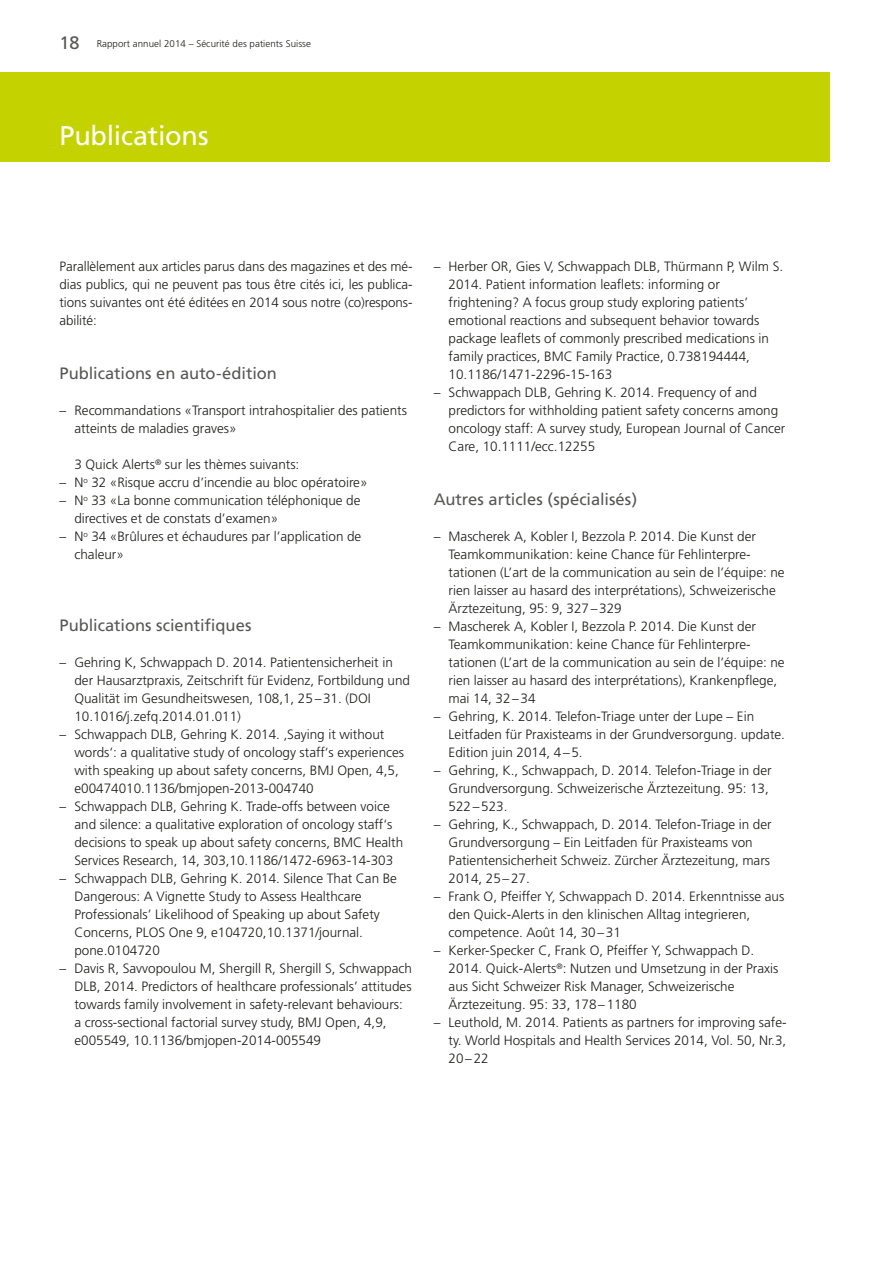
<style>
.page{position:relative;width:893px;height:1263px;background:#fff}
.page>*{position:absolute;margin:0;border:0;box-sizing:border-box;transform-origin:0 0}
.t1{font:27px "Frutiger";letter-spacing:-.01em;color:#fff}
.t2{font:16.5px "Frutiger";color:#575756}
.t3{font:300 13.5px/18px "Frutiger";color:#1d1d1b}
.t4{font:300 9.75px "Frutiger";letter-spacing:.005em;color:#1d1d1b}
.s1{font-weight:400;font-size:18px;color:#575756}
</style>
<div class="page">
<div style="left:0;top:72px;width:829px;height:90px;background:#c4d200"></div>
<p class="t4" style="left:60px;top:39px;width:253px"><span class="s1">18</span> Rapport annuel 2014 – Sécurité des patients Suisse</p>
<h1 class="t1" style="left:60px;top:120px;width:150px">Publications</h1>
<p class="t3" style="left:60px;top:258px;width:354px;text-align:justify">Parallèlement aux articles parus dans des magazines et des mé&shy;dias publics, qui ne peuvent pas tous être cités ici, les publica&shy;tions suivantes ont été éditées en 2014 sous notre (co)respons&shy;abilité:</p>
<p class="t2" style="left:60px;top:364px;width:219px">Publications en auto-édition</p>
<p class="t3" style="left:74px;top:402px;width:334px;text-indent:-15px">– Recommandations «Transport intrahospitalier des patients atteints de maladies graves»</p>
<p class="t3" style="left:74px;top:456px;width:226px">3 Quick Alerts<sup>®</sup> sur les thèmes suivants:</p>
<p class="t3" style="left:60px;top:474px;width:310px">– N<sup>o</sup> 32 «Risque accru d’incendie au bloc opératoire»</p>
<p class="t3" style="left:74px;top:492px;width:288px;text-indent:-15px">– N<sup>o</sup> 33 «La bonne communication téléphonique de directives et de constats d’examen»</p>
<p class="t3" style="left:74px;top:528px;width:288px;text-indent:-15px">– N<sup>o</sup> 34 «Brûlures et échaudures par l’application de chaleur»</p>
<p class="t2" style="left:60px;top:616px;width:193px">Publications scientifiques</p>
<p class="t3" style="left:74px;top:654px;width:337px;text-indent:-15px">– Gehring K, Schwappach D. 2014. Patientensicherheit in der Hausarztpraxis, Zeitschrift für Evidenz, Fortbildung und Qualität im Gesundheitswesen, 108,1, 25–31. (DOI 10.1016/j.zefq.2014.01.011)</p>
<p class="t3" style="left:74px;top:726px;width:331px;text-indent:-15px">– Schwappach DLB, Gehring K. 2014. ‚Saying it without words‘: a qualitative study of oncology staff‘s experiences with speaking up about safety concerns, BMJ Open, 4,5, e00474010.1136/bmjopen-2013-004740</p>
<p class="t3" style="left:74px;top:798px;width:330px;text-indent:-15px">– Schwappach DLB, Gehring K. Trade-offs between voice and silence: a qualitative exploration of oncology staff‘s decisions to speak up about safety concerns, BMC Health Services Research, 14, 303,10.1186/1472-6963-14-303</p>
<p class="t3" style="left:74px;top:870px;width:324px;text-indent:-15px">– Schwappach DLB, Gehring K. 2014. Silence That Can Be Dangerous: A Vignette Study to Assess Healthcare Professionals’ Likelihood of Speaking up about Safety Concerns, PLOS One 9, e104720,10.1371/journal. pone.0104720</p>
<p class="t3" style="left:74px;top:960px;width:339px;text-indent:-15px">– Davis R, Savvopoulou M, Shergill R, Shergill S, Schwappach DLB, 2014. Predictors of healthcare professionals’ attitudes towards family involvement in safety-relevant behaviours: a cross-sectional factorial survey study, BMJ Open, 4,9, e005549, 10.1136/bmjopen-2014-005549</p>
<p class="t3" style="left:449px;top:258px;width:336px;text-indent:-15px">– Herber OR, Gies V, Schwappach DLB, Thürmann P, Wilm S.<br>2014. Patient information leaflets: informing or frightening? A focus group study exploring patients’ emotional reactions and subsequent behavior towards package leaflets of commonly prescribed medications in family practices, BMC Family Practice, 0.738194444, 10.1186/1471-2296-15-163</p>
<p class="t3" style="left:449px;top:384px;width:338px;text-indent:-15px">– Schwappach DLB, Gehring K. 2014. Frequency of and predictors for withholding patient safety concerns among oncology staff: A survey study, European Journal of Cancer Care, 10.1111/ecc.12255</p>
<p class="t2" style="left:434px;top:490px;width:205px">Autres articles (spécialisés)</p>
<p class="t3" style="left:449px;top:528px;width:338px;text-indent:-15px">– Mascherek A, Kobler I, Bezzola P. 2014. Die Kunst der Teamkommunikation: keine Chance für Fehlinterpre&shy;tationen (L’art de la communication au sein de l’équipe: ne rien laisser au hasard des interprétations), Schweizerische Ärztezeitung, 95: 9, 327–329</p>
<p class="t3" style="left:449px;top:618px;width:338px;text-indent:-15px">– Mascherek A, Kobler I, Bezzola P. 2014. Die Kunst der Teamkommunikation: keine Chance für Fehlinterpre&shy;tationen (L’art de la communication au sein de l’équipe: ne rien laisser au hasard des interprétations), Krankenpflege, mai 14, 32–34</p>
<p class="t3" style="left:449px;top:708px;width:338px;text-indent:-15px">– Gehring, K. 2014. Telefon-Triage unter der Lupe – Ein<br>Leitfaden für Praxisteams in der Grundversorgung. update.<br>Edition juin 2014, 4–5.</p>
<p class="t3" style="left:449px;top:762px;width:325px;text-indent:-15px">– Gehring, K., Schwappach, D. 2014. Telefon-Triage in der<br>Grundversorgung. Schweizerische Ärztezeitung. 95: 13,<br>522–523.</p>
<p class="t3" style="left:449px;top:816px;width:325px;text-indent:-15px">– Gehring, K., Schwappach, D. 2014. Telefon-Triage in der Grundversorgung – Ein Leitfaden für Praxisteams von Patientensicherheit Schweiz. Zürcher Ärztezeitung, mars 2014, 25–27.</p>
<p class="t3" style="left:449px;top:888px;width:337px;text-indent:-15px">– Frank O, Pfeiffer Y, Schwappach D. 2014. Erkenntnisse aus den Quick-Alerts in den klinischen Alltag integrieren, competence. Août 14, 30–31</p>
<p class="t3" style="left:449px;top:942px;width:331px;text-indent:-15px">– Kerker-Specker C, Frank O, Pfeiffer Y, Schwappach D.<br>2014. Quick-Alerts<sup>®</sup>: Nutzen und Umsetzung in der Praxis aus Sicht Schweizer Risk Manager, Schweizerische Ärztezeitung. 95: 33, 178–1180</p>
<p class="t3" style="left:449px;top:1014px;width:340px;text-align:justify;text-indent:-15px">– Leuthold, M. 2014. Patients as partners for improving safe&shy;ty. World Hospitals and Health Services 2014, Vol. 50, Nr.3, 20–22</p>
</div>
